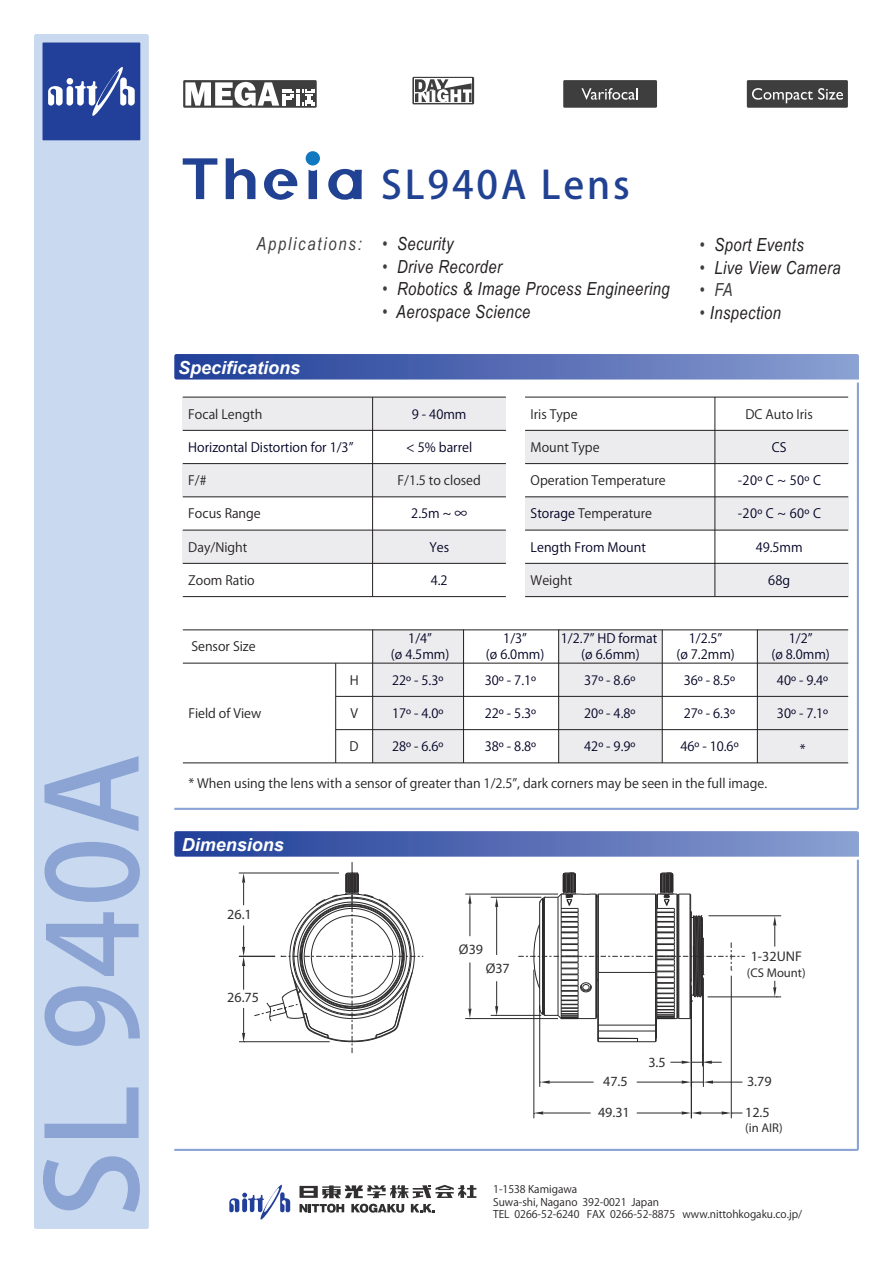
<style>
.page{position:relative;width:893px;height:1263px;background:#fff}
.page>*{position:absolute;margin:0;border:0;box-sizing:border-box;transform-origin:0 0}
.t1{font:500 123px "Koz Go Pro";letter-spacing:.025em;color:#8ba4d4}
.t2{font:500 38.4px "Koz Go Pro";letter-spacing:.075em;color:#214292}
.t3{font:italic 18px "Arial Narrow";letter-spacing:.025em;color:#231f20}
.t4{font:italic 700 18px "Arial";color:#fff}
.t5{font:italic 18px "Arial Narrow";letter-spacing:.1em;color:#3e3e3f}
.t6{font:14.1px "Myriad Pro";color:#312f30}
.t7{font:12.75px/15.3px "Koz Go Pro";color:#000024;text-align:center}
.t8{font:12.75px "Koz Go Pro";color:#231f20}
.t9{font:12.75px "Myriad Pro";color:#312f30}
.t10{font:10.5px/12.6px "Koz Go Pro";color:#231f20}
.s1{color:#3e3e3f}
.s2{color:#000024}
</style>
<div class="page">
<svg style="left:174px;top:1064px;width:685px;height:87px"></svg>
<svg style="left:174px;top:354px;width:685px;height:25px;background:#556db4"></svg>
<svg style="left:174px;top:383px;width:685px;height:427px"></svg>
<div style="left:34px;top:34px;width:115px;height:1195px;background:#c9d9ef;border-radius:2px"></div>
<hr style="left:534px;top:970px;width:1px;height:148px;background:#2b292a">
<hr style="left:691px;top:996px;width:1px;height:122px;background:#2b292a">
<hr style="left:731px;top:976px;width:1px;height:142px;background:#2b292a">
<hr style="left:539px;top:1005px;width:1px;height:82px;background:#2b292a">
<hr style="left:702px;top:990px;width:1px;height:76px;background:#2b292a">
<hr style="left:703px;top:978px;width:1px;height:109px;background:#2b292a">
<hr style="left:637px;top:1113px;width:45px;height:1px;background:#2b292a">
<hr style="left:543px;top:1113px;width:48px;height:1px;background:#2b292a">
<hr style="left:637px;top:1082px;width:45px;height:1px;background:#2b292a">
<hr style="left:550px;top:1082px;width:44px;height:1px;background:#2b292a">
<hr style="left:708px;top:1082px;width:34px;height:1px;background:#2b292a">
<svg style="left:534px;top:1111px;width:9px;height:3px"></svg>
<svg style="left:682px;top:1111px;width:60px;height:3px"></svg>
<svg style="left:540px;top:1080px;width:10px;height:4px"></svg>
<svg style="left:682px;top:1080px;width:31px;height:4px"></svg>
<svg style="left:174px;top:831px;width:685px;height:233px"></svg>
<div style="left:43px;top:43px;width:97px;height:97px;background:#223f99"></div>
<svg style="left:48px;top:67px;width:87px;height:49px"></svg>
<svg style="left:229px;top:1184px;width:61px;height:36px"></svg>
<svg style="left:299px;top:1185px;width:177px;height:13px"></svg>
<svg style="left:299px;top:1204px;width:45px;height:9px"></svg>
<svg style="left:411px;top:1204px;width:24px;height:8px"></svg>
<svg style="left:351px;top:1204px;width:53px;height:9px"></svg>
<svg style="left:412px;top:77px;width:62px;height:27px"></svg>
<svg style="left:413px;top:78px;width:60px;height:25px"></svg>
<div style="left:414px;top:79px;width:58px;height:24px;background:#f2f2f2"></div>
<svg style="left:415px;top:79px;width:57px;height:23px"></svg>
<div style="left:183px;top:80px;width:134px;height:28px;background:#3e3e3f"></div>
<svg style="left:185px;top:82px;width:129px;height:24px"></svg>
<div style="left:747px;top:80px;width:101px;height:28px;background:#3e3e3f"></div>
<svg style="left:752px;top:88px;width:91px;height:15px"></svg>
<div style="left:563px;top:80px;width:94px;height:28px;background:#3e3e3f"></div>
<svg style="left:581px;top:88px;width:57px;height:12px"></svg>
<hr style="left:183px;top:397px;width:323px;height:1px;background:#231f20">
<hr style="left:183px;top:430px;width:323px;height:1px;background:#231f20">
<hr style="left:183px;top:463px;width:323px;height:1px;background:#231f20">
<hr style="left:183px;top:497px;width:323px;height:1px;background:#231f20">
<hr style="left:183px;top:530px;width:323px;height:1px;background:#231f20">
<hr style="left:183px;top:563px;width:323px;height:1px;background:#231f20">
<hr style="left:183px;top:596px;width:323px;height:1px;background:#231f20">
<hr style="left:372px;top:397px;width:1px;height:200px;background:#231f20">
<hr style="left:525px;top:397px;width:323px;height:1px;background:#231f20">
<hr style="left:525px;top:430px;width:323px;height:1px;background:#231f20">
<hr style="left:525px;top:463px;width:323px;height:1px;background:#231f20">
<hr style="left:525px;top:497px;width:323px;height:1px;background:#231f20">
<hr style="left:525px;top:530px;width:323px;height:1px;background:#231f20">
<hr style="left:525px;top:563px;width:323px;height:1px;background:#231f20">
<hr style="left:525px;top:596px;width:323px;height:1px;background:#231f20">
<hr style="left:715px;top:397px;width:1px;height:200px;background:#231f20">
<hr style="left:183px;top:630px;width:665px;height:1px;background:#231f20">
<hr style="left:183px;top:663px;width:665px;height:1px;background:#231f20">
<hr style="left:336px;top:696px;width:512px;height:1px;background:#231f20">
<hr style="left:336px;top:729px;width:512px;height:1px;background:#231f20">
<hr style="left:183px;top:763px;width:665px;height:1px;background:#231f20">
<hr style="left:335px;top:663px;width:1px;height:100px;background:#231f20">
<hr style="left:372px;top:630px;width:1px;height:133px;background:#231f20">
<hr style="left:463px;top:630px;width:1px;height:133px;background:#231f20">
<hr style="left:558px;top:630px;width:1px;height:133px;background:#231f20">
<hr style="left:662px;top:630px;width:1px;height:133px;background:#231f20">
<hr style="left:757px;top:630px;width:1px;height:133px;background:#231f20">
<svg style="left:264px;top:168px;width:34px;height:32px"></svg>
<svg style="left:328px;top:168px;width:34px;height:32px"></svg>
<svg style="left:309px;top:170px;width:8px;height:29px"></svg>
<div style="left:306px;top:151px;width:14px;height:14px;background:#1078bf;border-radius:50%"></div>
<svg style="left:183px;top:158px;width:34px;height:41px"></svg>
<svg style="left:226px;top:158px;width:29px;height:41px"></svg>
<h1 class="t1" style="left:15px;top:1217px;width:466px;rotate:-90deg">SL 940A</h1>
<h2 class="t2" style="left:381px;top:160px;width:250px">SL940A Lens</h2>
<h3 class="t3" style="left:382px;top:234px;width:73px"><span class="s1">•</span> Security</h3>
<h3 class="t3" style="left:382px;top:256px;width:121px"><span class="s1">•</span> Drive Recorder</h3>
<h3 class="t3" style="left:382px;top:279px;width:289px"><span class="s1">•</span> Robotics &amp; Image Process Engineering</h3>
<h3 class="t3" style="left:382px;top:301px;width:150px"><span class="s1">•</span> Aerospace Science</h3>
<h3 class="t5" style="left:256px;top:234px;width:107px">Applications:</h3>
<h3 class="t3" style="left:700px;top:235px;width:106px"><span class="s1">•</span> Sport Events</h3>
<h3 class="t3" style="left:700px;top:257px;width:142px"><span class="s1">•</span> Live View Camera</h3>
<h3 class="t5" style="left:700px;top:280px;width:35px">• FA</h3>
<h3 class="t3" style="left:700px;top:302px;width:83px"><span class="s1">•</span> Inspection</h3>
<h3 class="t4" style="left:178px;top:356px;width:124px">Specifications</h3>
<p class="t8" style="left:188px;top:406px;width:76px">Focal Length</p>
<p class="t7" style="left:188px;top:440px;width:167px">Horizontal Distortion for 1/3”</p>
<p class="t8" style="left:188px;top:472px;width:20px">F/#</p>
<p class="t8" style="left:188px;top:505px;width:74px">Focus Range</p>
<p class="t8" style="left:188px;top:539px;width:61px">Day/Night</p>
<p class="t8" style="left:188px;top:572px;width:68px">Zoom Ratio</p>
<p class="t8" style="left:191px;top:638px;width:66px">Sensor Size</p>
<p class="t8" style="left:188px;top:705px;width:74px">Field of View</p>
<p class="t8" style="left:350px;top:672px;width:10px">H</p>
<p class="t8" style="left:350px;top:705px;width:9px">V</p>
<p class="t8" style="left:350px;top:738px;width:11px">D</p>
<p class="t7" style="left:412px;top:407px;width:56px">9 - 40mm</p>
<p class="t7" style="left:406px;top:440px;width:67px">&lt; 5% barrel</p>
<p class="t8" style="left:531px;top:406px;width:48px">Iris Type</p>
<p class="t8" style="left:745px;top:406px;width:69px">DC Auto Iris</p>
<p class="t8" style="left:531px;top:439px;width:71px">Mount Type</p>
<p class="t7" style="left:772px;top:440px;width:16px">CS</p>
<p class="t8" style="left:398px;top:472px;width:85px">F/1.5 to closed</p>
<p class="t8" style="left:531px;top:472px;width:137px">Operation Temperature</p>
<p class="t7" style="left:738px;top:473px;width:85px">-20º C ~ 50º C</p>
<p class="t7" style="left:411px;top:506px;width:57px">2.5m ~ ∞</p>
<p class="t7" style="left:429px;top:540px;width:21px">Yes</p>
<p class="t8" style="left:531px;top:505px;width:123px"><span class="s2">Storage</span> Temperature</p>
<p class="t7" style="left:738px;top:506px;width:85px">-20º C ~ 60º C</p>
<p class="t7" style="left:531px;top:540px;width:117px">Length From Mount</p>
<p class="t7" style="left:756px;top:540px;width:49px">49.5mm</p>
<p class="t7" style="left:431px;top:573px;width:18px">4.2</p>
<p class="t8" style="left:531px;top:572px;width:43px">Weight</p>
<p class="t7" style="left:768px;top:573px;width:23px">68g</p>
<p class="t7" style="left:391px;top:631px;width:60px">1/4”<br>(ø 4.5mm)</p>
<p class="t7" style="left:486px;top:631px;width:60px">1/3”<br>(ø 6.0mm)</p>
<p class="t7" style="left:561px;top:631px;width:98px">1/2.7” HD format (ø 6.6mm)</p>
<p class="t7" style="left:676px;top:631px;width:60px">1/2.5”<br>(ø 7.2mm)</p>
<p class="t7" style="left:771px;top:631px;width:60px">1/2”<br>(ø 8.0mm)</p>
<p class="t7" style="left:392px;top:673px;width:53px">22º - 5.3º</p>
<p class="t7" style="left:392px;top:706px;width:53px">17º - 4.0º</p>
<p class="t7" style="left:392px;top:739px;width:53px">28º - 6.6º</p>
<p class="t7" style="left:777px;top:673px;width:53px">40º - 9.4º</p>
<p class="t7" style="left:777px;top:706px;width:53px">30º - 7.1º</p>
<p class="t7" style="left:684px;top:673px;width:53px">36º - 8.5º</p>
<p class="t7" style="left:684px;top:706px;width:53px">27º - 6.3º</p>
<p class="t7" style="left:680px;top:739px;width:60px">46º - 10.6º</p>
<p class="t7" style="left:584px;top:673px;width:53px">37º - 8.6º</p>
<p class="t7" style="left:584px;top:706px;width:53px">20º - 4.8º</p>
<p class="t7" style="left:584px;top:739px;width:53px">42º - 9.9º</p>
<p class="t7" style="left:485px;top:673px;width:53px">30º - 7.1º</p>
<p class="t7" style="left:485px;top:706px;width:53px">22º - 5.3º</p>
<p class="t7" style="left:485px;top:739px;width:53px">38º - 8.8º</p>
<p class="t7" style="left:800px;top:742px;width:7px">*</p>
<p class="t8" style="left:188px;top:775px;width:580px">* When using the lens with a sensor of greater than 1/2.5”, dark corners may be seen in the full image.</p>
<h3 class="t4" style="left:182px;top:833px;width:104px">Dimensions</h3>
<p class="t6" style="left:227px;top:906px;width:26px">26.1</p>
<p class="t6" style="left:227px;top:989px;width:33px">26.75</p>
<p class="t6" style="left:459px;top:941px;width:26px">Ø39</p>
<p class="t6" style="left:486px;top:960px;width:26px">Ø37</p>
<p class="t6" style="left:603px;top:1072px;width:26px">47.5</p>
<p class="t6" style="left:598px;top:1103px;width:33px">49.31</p>
<p class="t6" style="left:648px;top:1053px;width:19px">3.5</p>
<p class="t6" style="left:751px;top:948px;width:53px">1-32UNF</p>
<p class="t9" style="left:747px;top:964px;width:60px">(CS Mount)</p>
<p class="t6" style="left:747px;top:1072px;width:26px">3.79</p>
<p class="t6" style="left:745px;top:1104px;width:26px">12.5</p>
<p class="t9" style="left:745px;top:1120px;width:39px">(in AIR)</p>
<p class="t10" style="left:493px;top:1183px;width:310px">1-1538 Kamigawa<br>Suwa-shi, Nagano 392-0021 Japan<br>TEL 0266-52-6240 FAX 0266-52-8875 www.nittohkogaku.co.jp/</p>
</div>
